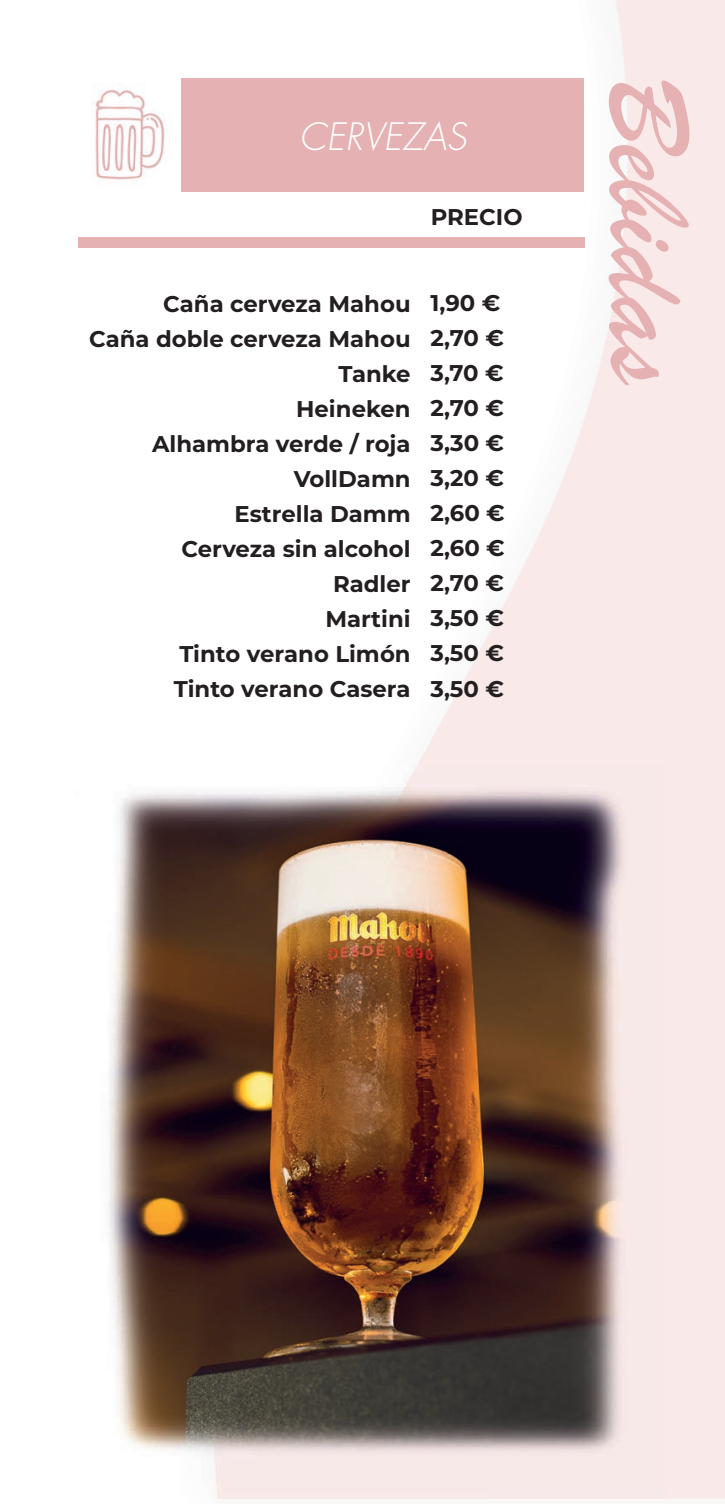
<style>
.page{position:relative;width:725px;height:1504px;background:#fff}
.page>*{position:absolute;margin:0;border:0;box-sizing:border-box;transform-origin:0 0}
.t1{font:120.75px "Brush Script";color:#e6b1b2}
.t2{font:italic 300 36.75px "Futura";color:#fff}
.t3{font:700 22.75px/35px "Montserrat";color:#231f20;text-align:right}
</style>
<div class="page">
<div style="left:78px;top:237px;width:506px;height:10px;background:#e6b1b2"></div>
<img style="left:91px;top:83px;width:81px;height:103px">
<div style="left:181px;top:78px;width:403px;height:113px;background:#e6b1b2"></div>
<img style="left:100px;top:765px;width:565px;height:738px">
<h2 class="t2" style="left:299px;top:113px;width:169px">CERVEZAS</h2>
<p class="t3" style="left:430px;top:198px;width:93px">PRECIO</p>
<p class="t3" style="left:89px;top:285px;width:323px">Caña cerveza Mahou<br>Caña doble cerveza Mahou<br>Tanke<br>Heineken<br>Alhambra verde / roja<br>VollDamn<br>Estrella Damm<br>Cerveza sin alcohol<br>Radler<br>Martini<br>Tinto verano Limón<br>Tinto verano Casera</p>
<p class="t3" style="left:430px;top:284px;width:76px;text-align:left">1,90 €<br>2,70 €<br>3,70 €<br>2,70 €<br>3,30 €<br>3,20 €<br>2,60 €<br>2,60 €<br>2,70 €<br>3,50 €<br>3,50 €<br>3,50 €</p>
<h1 class="t1" style="left:721px;top:78px;width:308px;rotate:90deg">Bebidas</h1>
</div>
